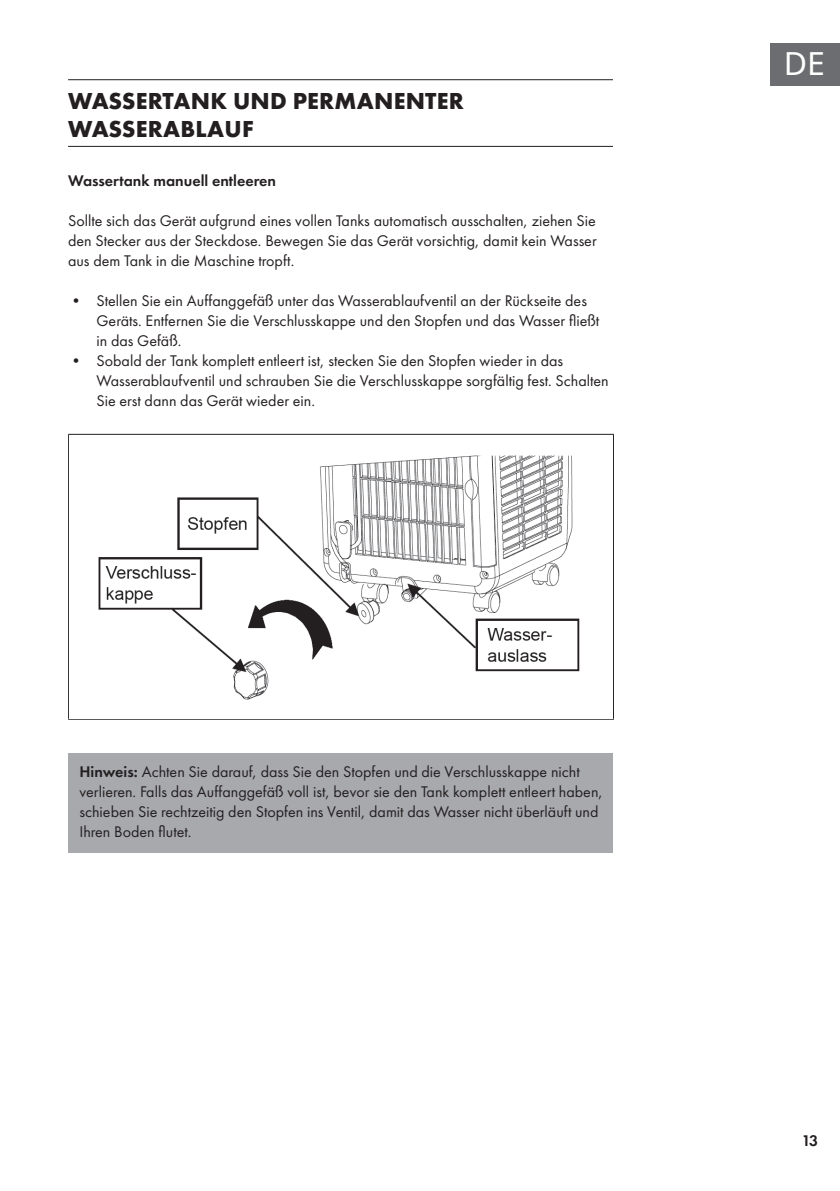
<style>
.page{position:relative;width:840px;height:1191px;background:#fff}
.page>*{position:absolute;margin:0;border:0;box-sizing:border-box;transform-origin:0 0}
.t1{font:32px "Noto Sans";color:#fff}
.t2{font:700 24px/28.8px "Futura PTW08";letter-spacing:.01em;color:#231f20}
.t3{font:16px/20px "Futura PTW08";color:#231f20}
.t4{font:600 16px "Futura PTW08";color:#231f20}
.s1{font-weight:600}
</style>
<div class="page">
<div style="left:770px;top:43px;width:69px;height:42px;background:#6c6d70"></div>
<hr style="left:68px;top:79px;width:544px;height:1px;background:#231f20">
<hr style="left:68px;top:146px;width:544px;height:1px;background:#231f20">
<div style="left:68px;top:753px;width:544px;height:99px;background:#a8a9ad"></div>
<hr style="left:68px;top:434px;width:545px;height:1px;background:#231f20">
<hr style="left:68px;top:435px;width:1px;height:283px;background:#231f20">
<hr style="left:612px;top:435px;width:1px;height:283px;background:#231f20">
<hr style="left:68px;top:718px;width:545px;height:1px;background:#231f20">
<img style="left:98px;top:455px;width:482px;height:245px">
<h2 class="t2" style="left:68px;top:86px;width:397px">WASSERTANK UND PERMANENTER<br>WASSERABLAUF</h2>
<p class="t4" style="left:68px;top:170px;width:209px">Wassertank manuell entleeren</p>
<p class="t3" style="left:68px;top:210px;width:530px;text-align:justify">Sollte sich das Gerät aufgrund eines vollen Tanks automatisch ausschalten, ziehen Sie den Stecker aus der Steckdose. Bewegen Sie das Gerät vorsichtig, damit kein Wasser aus dem Tank in die Maschine tropft.</p>
<p class="t3" style="left:96px;top:290px;width:504px;text-indent:-28px">• Stellen Sie ein Auffanggefäß unter das Wasserablaufventil an der Rückseite des<br>Geräts. Entfernen Sie die Verschlusskappe und den Stopfen und das Wasser fließt in das Gefäß.</p>
<p class="t3" style="left:96px;top:350px;width:513px;text-indent:-28px">• Sobald der Tank komplett entleert ist, stecken Sie den Stopfen wieder in das<br>Wasserablaufventil und schrauben Sie die Verschlusskappe sorgfältig fest. Schalten<br>Sie erst dann das Gerät wieder ein.</p>
<p class="t3" style="left:79px;top:762px;width:524px"><span class="s1">Hinweis:</span> Achten Sie darauf, dass Sie den Stopfen und die Verschlusskappe nicht verlieren. Falls das Auffanggefäß voll ist, bevor sie den Tank komplett entleert haben, schieben Sie rechtzeitig den Stopfen ins Ventil, damit das Wasser nicht überläuft und Ihren Boden flutet.</p>
<h1 class="t1" style="left:783px;top:41px;width:43px">DE</h1>
<p class="t4" style="left:801px;top:1130px;width:18px">13</p>
</div>
